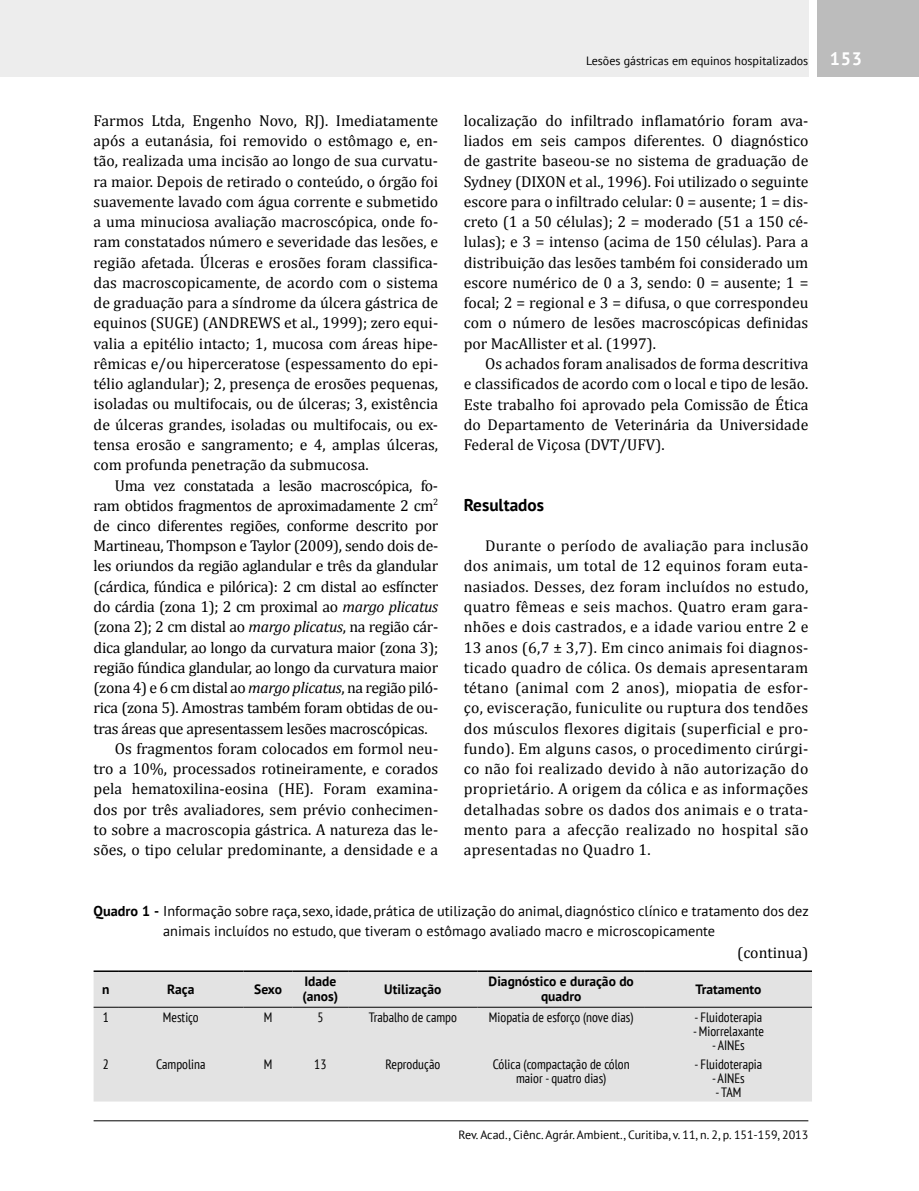
<style>
.page{position:relative;width:919px;height:1191px;background:#fff}
.page>*{position:absolute;margin:0;border:0;box-sizing:border-box;transform-origin:0 0}
.t1{font:700 17.25px "PT Sans";color:#000}
.t2{font:15.75px/20.2px "Cambria";letter-spacing:-.02em;color:#000;text-align:justify}
.t3{font:15.75px "Cambria";color:#000}
.t4{font:14.25px/20.2px "PT Sans";color:#000}
.t5{font:condensed 13.5px/14.2px "PT Sans";color:#000;text-align:center}
.t6{font:700 13.5px/15px "PT Sans";color:#000}
.t7{font:12px "PT Sans";color:#000}
.s1{font-style:italic}
.s2{font-weight:700;font-size:18px;color:#fff}
.s3{font-weight:700}
</style>
<div class="page">
<div style="left:0;top:0;width:808px;height:77px;background:#ededed"></div>
<div style="left:816px;top:0;width:102px;height:77px;background:#bcbcbc"></div>
<hr style="left:94px;top:1120px;width:714px;height:1px;background:#000">
<div style="left:94px;top:1007px;width:718px;height:94px;background:#e3e3e3"></div>
<div style="left:94px;top:972px;width:718px;height:35px;background:#e3e3e3"></div>
<hr style="left:118px;top:1006px;width:125px;height:1px;background:#000">
<hr style="left:243px;top:1006px;width:49px;height:1px;background:#000">
<hr style="left:292px;top:1006px;width:56px;height:1px;background:#000">
<hr style="left:348px;top:1006px;width:129px;height:1px;background:#000">
<hr style="left:477px;top:1006px;width:168px;height:1px;background:#000">
<hr style="left:645px;top:1006px;width:167px;height:1px;background:#000">
<hr style="left:94px;top:970px;width:24px;height:2px;background:#000">
<hr style="left:118px;top:970px;width:125px;height:2px;background:#000">
<hr style="left:243px;top:970px;width:49px;height:2px;background:#000">
<hr style="left:292px;top:970px;width:56px;height:2px;background:#000">
<hr style="left:348px;top:970px;width:129px;height:2px;background:#000">
<hr style="left:477px;top:970px;width:168px;height:2px;background:#000">
<hr style="left:645px;top:970px;width:167px;height:2px;background:#000">
<p class="t2" style="left:94px;top:110px;width:346px">Farmos Ltda, Engenho Novo, RJ). Imediatamente após a eutanásia, foi removido o estômago e, en&shy;tão, realizada uma incisão ao longo de sua curvatu&shy;ra maior. Depois de retirado o conteúdo, o órgão foi suavemente lavado com água corrente e submetido a uma minuciosa avaliação macroscópica, onde fo&shy;ram constatados número e severidade das lesões, e região afetada. Úlceras e erosões foram classifica&shy;das macroscopicamente, de acordo com o sistema de graduação para a síndrome da úlcera gástrica de equinos (SUGE) (ANDREWS et al., 1999); zero equi&shy;valia a epitélio intacto; 1, mucosa com áreas hipe&shy;rêmicas e/ou hiperceratose (espessamento do epi&shy;télio aglandular); 2, presença de erosões pequenas, isoladas ou multifocais, ou de úlceras; 3, existência de úlceras grandes, isoladas ou multifocais, ou ex&shy;tensa erosão e sangramento; e 4, amplas úlceras, com profunda penetração da submucosa.</p>
<p class="t2" style="left:115px;top:475px;width:325px">Uma vez constatada a lesão macroscópica, fo-</p>
<p class="t2" style="left:94px;top:495px;width:346px">ram obtidos fragmentos de aproximadamente 2 cm<sup>2</sup></p>
<p class="t2" style="left:94px;top:515px;width:346px">de cinco diferentes regiões, conforme descrito por</p>
<p class="t2" style="left:94px;top:535px;width:346px">Martineau, Thompson e Taylor (2009), sendo dois de-</p>
<p class="t2" style="left:94px;top:556px;width:346px">les oriundos da região aglandular e três da glandular</p>
<p class="t2" style="left:94px;top:576px;width:346px">(cárdica, fúndica e pilórica): 2 cm distal ao esfíncter</p>
<p class="t2" style="left:94px;top:596px;width:346px">do cárdia (zona 1); 2 cm proximal ao <span class="s1">margo plicatus</span></p>
<p class="t2" style="left:94px;top:616px;width:346px">(zona 2); 2 cm distal ao <span class="s1">margo plicatus</span>, na região cár-</p>
<p class="t2" style="left:94px;top:637px;width:346px">dica glandular, ao longo da curvatura maior (zona 3);</p>
<p class="t2" style="left:94px;top:657px;width:346px">região fúndica glandular, ao longo da curvatura maior</p>
<p class="t2" style="left:94px;top:677px;width:346px">(zona 4) e 6 cm distal ao <span class="s1">margo plicatus</span>, na região piló-</p>
<p class="t2" style="left:94px;top:697px;width:346px">rica (zona 5). Amostras também foram obtidas de ou-</p>
<p class="t2" style="left:94px;top:718px;width:335px">tras áreas que apresentassem lesões macroscópicas.</p>
<p class="t3" style="left:115px;top:739px;width:325px">Os fragmentos foram colocados em formol neu-</p>
<p class="t3" style="left:94px;top:759px;width:346px">tro a 10%, processados rotineiramente, e corados</p>
<p class="t3" style="left:94px;top:779px;width:346px">pela hematoxilina-eosina (HE). Foram examina-</p>
<p class="t3" style="left:94px;top:800px;width:346px">dos por três avaliadores, sem prévio conhecimen-</p>
<p class="t3" style="left:94px;top:820px;width:346px">to sobre a macroscopia gástrica. A natureza das le-</p>
<p class="t3" style="left:94px;top:840px;width:346px">sões, o tipo celular predominante, a densidade e a</p>
<p class="t7" style="left:586px;top:53px;width:278px">Lesões gástricas em equinos hospitalizados <span class="s2">153</span></p>
<p class="t2" style="left:463px;top:110px;width:346px">localização do infiltrado inflamatório foram ava&shy;liados em seis campos diferentes. O diagnóstico de gastrite baseou-se no sistema de graduação de Sydney (DIXON et al., 1996). Foi utilizado o seguinte escore para o infiltrado celular: 0 = ausente; 1 = dis&shy;creto (1 a 50 células); 2 = moderado (51 a 150 cé&shy;lulas); e 3 = intenso (acima de 150 células). Para a distribuição das lesões também foi considerado um escore numérico de 0 a 3, sendo: 0 = ausente; 1 = focal; 2 = regional e 3 = difusa, o que correspondeu com o número de lesões macroscópicas definidas por MacAllister et al. (1997).</p>
<p class="t2" style="left:463px;top:353px;width:346px;text-indent:21px">Os achados foram analisados de forma descritiva e classificados de acordo com o local e tipo de lesão.<br>Este trabalho foi aprovado pela Comissão de Ética do Departamento de Veterinária da Universidade Federal de Viçosa (DVT/UFV).</p>
<p class="t1" style="left:463px;top:493px;width:82px">Resultados</p>
<p class="t2" style="left:463px;top:535px;width:346px;text-indent:21px">Durante o período de avaliação para inclusão dos animais, um total de 12 equinos foram euta&shy;nasiados. Desses, dez foram incluídos no estudo, quatro fêmeas e seis machos. Quatro eram gara&shy;nhões e dois castrados, e a idade variou entre 2 e 13 anos (6,7 ± 3,7). Em cinco animais foi diagnos&shy;ticado quadro de cólica. Os demais apresentaram tétano (animal com 2 anos), miopatia de esfor&shy;ço, evisceração, funiculite ou ruptura dos tendões dos músculos flexores digitais (superficial e pro&shy;fundo). Em alguns casos, o procedimento cirúrgi&shy;co não foi realizado devido à não autorização do proprietário. A origem da cólica e as informações detalhadas sobre os dados dos animais e o trata&shy;mento para a afecção realizado no hospital são apresentadas no Quadro 1.</p>
<p class="t4" style="left:163px;top:900px;width:647px;text-indent:-70px"><span class="s3">Quadro 1 -</span> Informação sobre raça, sexo, idade, prática de utilização do animal, diagnóstico clínico e tratamento dos dez animais incluídos no estudo, que tiveram o estômago avaliado macro e microscopicamente</p>
<p class="t3" style="left:737px;top:943px;width:73px">(continua)</p>
<p class="t6" style="left:102px;top:981px;width:9px">n</p>
<p class="t6" style="left:167px;top:981px;width:29px">Raça</p>
<p class="t6" style="left:254px;top:981px;width:29px">Sexo</p>
<p class="t6" style="left:302px;top:974px;width:37px">Idade (anos)</p>
<p class="t6" style="left:384px;top:981px;width:59px">Utilização</p>
<p class="t6" style="left:488px;top:974px;width:147px;text-align:center">Diagnóstico e duração do quadro</p>
<p class="t6" style="left:695px;top:981px;width:68px">Tratamento</p>
<p class="t5" style="left:103px;top:1009px;width:8px">1</p>
<p class="t5" style="left:163px;top:1009px;width:37px">Mestiço</p>
<p class="t5" style="left:264px;top:1009px;width:10px">M</p>
<p class="t5" style="left:317px;top:1009px;width:8px">5</p>
<p class="t5" style="left:369px;top:1009px;width:90px">Trabalho de campo</p>
<p class="t5" style="left:489px;top:1009px;width:146px">Miopatia de esforço (nove dias)</p>
<p class="t5" style="left:694px;top:1009px;width:69px">- Fluidoterapia</p>
<p class="t5" style="left:693px;top:1023px;width:72px">- Miorrelaxante</p>
<p class="t5" style="left:712px;top:1038px;width:34px">- AINEs</p>
<p class="t5" style="left:103px;top:1056px;width:8px">2</p>
<p class="t5" style="left:156px;top:1056px;width:51px">Campolina</p>
<p class="t5" style="left:264px;top:1056px;width:10px">M</p>
<p class="t5" style="left:314px;top:1056px;width:14px">13</p>
<p class="t5" style="left:385px;top:1056px;width:56px">Reprodução</p>
<p class="t5" style="left:492px;top:1056px;width:138px">Cólica (compactação de cólon maior - quatro dias)</p>
<p class="t5" style="left:694px;top:1056px;width:69px">- Fluidoterapia</p>
<p class="t5" style="left:712px;top:1070px;width:34px">- AINEs</p>
<p class="t5" style="left:715px;top:1085px;width:27px">- TAM</p>
<p class="t7" style="left:458px;top:1126px;width:351px">Rev. Acad., Ciênc. Agrár. Ambient., Curitiba, v. 11, n. 2, p. 151-159, 2013</p>
</div>
